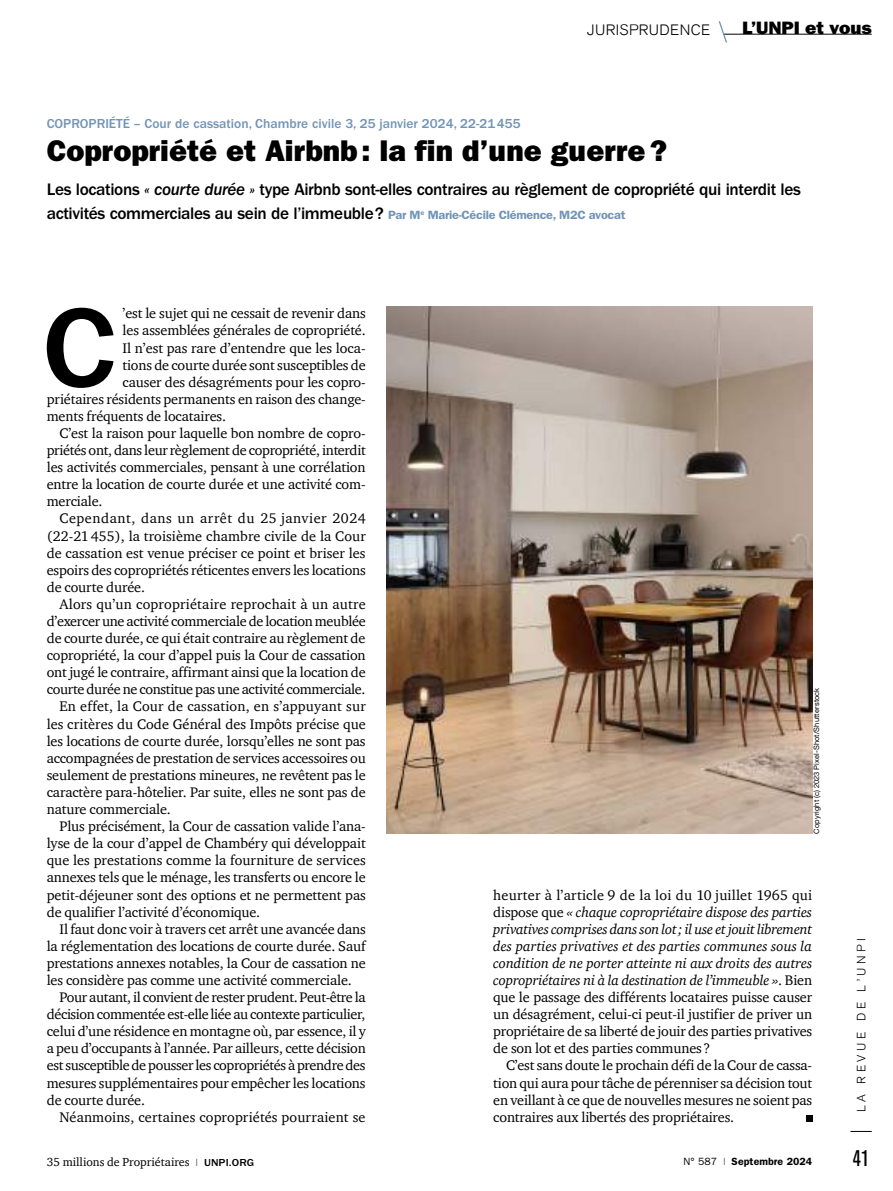
<style>
.page{position:relative;width:893px;height:1191px;background:#fff}
.page>*{position:absolute;margin:0;border:0;box-sizing:border-box;transform-origin:0 0}
.t1{font:500 116.7px "ITC Franklin Gothic Std";color:#000;scale:1.1 1}
.t2{font:30px "ITC Franklin Gothic Std Hvy";color:#000}
.t3{font:condensed 22.5px "Akzidenz Grotesk BE";color:#000}
.t4{font:18px "ITC Franklin Gothic Std Hvy";letter-spacing:-.01em;color:#000;scale:1.05 1}
.t5{font:500 17.25px/24px "ITC Franklin Gothic Std";letter-spacing:-.02em;color:#000}
.t6{font:300 15px "Akzidenz Grotesk BE";letter-spacing:.025em;color:#000}
.t7{font:14.25px/17.1px "Charter ITC";letter-spacing:-.01em;color:#000;text-align:justify}
.t8{font:14.25px "Charter ITC";letter-spacing:.015em;color:#000}
.t9{font:14.25px "Charter ITC";letter-spacing:.01em;color:#000}
.t10{font:14.25px "Charter ITC";letter-spacing:.04em;color:#000}
.t11{font:500 13.5px "ITC Franklin Gothic Std";color:#7194b7}
.t12{font:12px "Charter ITC";color:#000}
.t13{font:300 12px "Akzidenz Grotesk BE";letter-spacing:.3em;color:#000}
.t14{font:600 10.5px "ITC Franklin Gothic Std";letter-spacing:.01em;color:#000}
.t15{font:7.5px "Helvetica Neue LT Std";letter-spacing:.01em;color:#000}
.s1{font-family:"ITC Franklin Gothic Std Med It";font-weight:400}
.s2{font-weight:600;font-size:12px;color:#7194b7}
.s3{font-style:italic}
.s4{font-family:"ITC Franklin Gothic Std";font-size:10.5px}
.s5{font-family:"ITC Franklin Gothic Std";font-weight:500;font-size:10.5px}
.s6{font-weight:400}
</style>
<div class="page">
<svg style="left:850px;top:1131px;width:22px;height:1px"></svg>
<hr style="left:723px;top:34px;width:149px;height:1px;background:#000">
<svg style="left:719px;top:21px;width:8px;height:22px"></svg>
<svg style="left:806px;top:1115px;width:6px;height:6px"></svg>
<img style="left:387px;top:306px;width:425px;height:527px">
<p class="t6" style="left:587px;top:21px;width:124px">JURISPRUDENCE</p>
<p class="t4" style="left:742px;top:17px;width:125px">L’UNPI et vous</p>
<p class="t11" style="left:47px;top:116px;width:475px">COPROPRIÉTÉ – Cour de cassation, Chambre civile 3, 25 janvier 2024, 22-21455</p>
<h2 class="t2" style="left:47px;top:133px;width:622px">Copropriété et Airbnb: la fin d’une guerre?</h2>
<p class="t5" style="left:47px;top:177px;width:756px">Les locations <span class="s1">« courte durée »</span> type Airbnb sont-elles contraires au règlement de copropriété qui interdit les activités commerciales au sein de l’immeuble? <span class="s2">Par M</span><sup>e</sup> <span class="s2">Marie-Cécile Clémence, M2C avocat</span></p>
<h1 class="t1" style="left:42px;top:283px;width:69px">C</h1>
<p class="t7" style="left:123px;top:305px;width:245px">’est le sujet qui ne cessait de revenir dans</p>
<p class="t7" style="left:123px;top:322px;width:245px">les assemblées générales de copropriété.</p>
<p class="t7" style="left:123px;top:339px;width:244px">Il n’est pas rare d’entendre que les loca-</p>
<p class="t7" style="left:123px;top:356px;width:245px">tions de courte durée sont susceptibles de</p>
<p class="t7" style="left:123px;top:373px;width:245px">causer des désagréments pour les copro-</p>
<p class="t7" style="left:47px;top:390px;width:321px">priétaires résidents permanents en raison des change-</p>
<p class="t7" style="left:47px;top:407px;width:181px">ments fréquents de locataires.</p>
<p class="t7" style="left:60px;top:424px;width:308px">C’est la raison pour laquelle bon nombre de copro-</p>
<p class="t7" style="left:47px;top:441px;width:321px">priétés ont, dans leur règlement de copropriété, interdit</p>
<p class="t7" style="left:47px;top:458px;width:320px">les activités commerciales, pensant à une corrélation</p>
<p class="t7" style="left:47px;top:475px;width:320px">entre la location de courte durée et une activité com-</p>
<p class="t7" style="left:47px;top:492px;width:57px">merciale.</p>
<p class="t10" style="left:60px;top:510px;width:308px">Cependant, dans un arrêt du 25 janvier 2024</p>
<p class="t7" style="left:47px;top:527px;width:321px">(22-21455), la troisième chambre civile de la Cour</p>
<p class="t7" style="left:47px;top:544px;width:320px">de cassation est venue préciser ce point et briser les</p>
<p class="t7" style="left:47px;top:561px;width:320px">espoirs des copropriétés réticentes envers les locations</p>
<p class="t7" style="left:47px;top:578px;width:100px">de courte durée.</p>
<p class="t8" style="left:60px;top:595px;width:308px">Alors qu’un copropriétaire reprochait à un autre</p>
<p class="t7" style="left:47px;top:612px;width:320px">d’exercer une activité commerciale de location meublée</p>
<p class="t7" style="left:47px;top:629px;width:320px">de courte durée, ce qui était contraire au règlement de</p>
<p class="t7" style="left:47px;top:646px;width:320px">copropriété, la cour d’appel puis la Cour de cassation</p>
<p class="t7" style="left:47px;top:663px;width:321px">ont jugé le contraire, affirmant ainsi que la location de</p>
<p class="t7" style="left:47px;top:680px;width:320px">courte durée ne constitue pas une activité commerciale.</p>
<p class="t8" style="left:60px;top:697px;width:308px">En effet, la Cour de cassation, en s’appuyant sur</p>
<p class="t7" style="left:47px;top:715px;width:321px">les critères du Code Général des Impôts précise que</p>
<p class="t7" style="left:47px;top:732px;width:320px">les locations de courte durée, lorsqu’elles ne sont pas</p>
<p class="t7" style="left:47px;top:749px;width:321px">accompagnées de prestation de services accessoires ou</p>
<p class="t7" style="left:47px;top:766px;width:320px">seulement de prestations mineures, ne revêtent pas le</p>
<p class="t7" style="left:47px;top:783px;width:320px">caractère para-hôtelier. Par suite, elles ne sont pas de</p>
<p class="t7" style="left:47px;top:800px;width:126px">nature commerciale.</p>
<p class="t7" style="left:60px;top:817px;width:308px">Plus précisément, la Cour de cassation valide l’ana-</p>
<p class="t7" style="left:47px;top:834px;width:320px">lyse de la cour d’appel de Chambéry qui développait</p>
<p class="t7" style="left:47px;top:851px;width:320px">que les prestations comme la fourniture de services</p>
<p class="t7" style="left:47px;top:868px;width:320px">annexes tels que le ménage, les transferts ou encore le</p>
<p class="t7" style="left:47px;top:885px;width:321px">petit-déjeuner sont des options et ne permettent pas</p>
<p class="t7" style="left:47px;top:903px;width:215px">de qualifier l’activité d’économique.</p>
<p class="t7" style="left:60px;top:920px;width:308px">Il faut donc voir à travers cet arrêt une avancée dans</p>
<p class="t7" style="left:47px;top:937px;width:320px">la réglementation des locations de courte durée. Sauf</p>
<p class="t7" style="left:47px;top:954px;width:320px">prestations annexes notables, la Cour de cassation ne</p>
<p class="t7" style="left:47px;top:971px;width:307px">les considère pas comme une activité commerciale.</p>
<p class="t7" style="left:60px;top:988px;width:308px">Pour autant, il convient de rester prudent. Peut-être la</p>
<p class="t7" style="left:47px;top:1005px;width:320px">décision commentée est-elle liée au contexte particulier,</p>
<p class="t7" style="left:47px;top:1022px;width:321px">celui d’une résidence en montagne où, par essence, il y</p>
<p class="t7" style="left:47px;top:1039px;width:321px">a peu d’occupants à l’année. Par ailleurs, cette décision</p>
<p class="t7" style="left:47px;top:1056px;width:320px">est susceptible de pousser les copropriétés à prendre des</p>
<p class="t7" style="left:47px;top:1073px;width:320px">mesures supplémentaires pour empêcher les locations</p>
<p class="t7" style="left:47px;top:1090px;width:100px">de courte durée.</p>
<p class="t9" style="left:60px;top:1108px;width:307px">Néanmoins, certaines copropriétés pourraient se</p>
<p class="t15" style="left:812px;top:833px;width:147px;rotate:-90deg">Copyright (c) 2023 Pixel-Shot/Shutterstock</p>
<p class="t7" style="left:493px;top:885px;width:321px">heurter à l’article 9 de la loi du 10 juillet 1965 qui dispose que <span class="s3">« chaque copropriétaire dispose des parties privatives comprises dans son lot; il use et jouit librement des parties privatives et des parties communes sous la condition de ne porter atteinte ni aux droits des autres copropriétaires ni à la destination de l’immeuble »</span>. Bien que le passage des différents locataires puisse causer un désagrément, celui-ci peut-il justifier de priver un propriétaire de sa liberté de jouir des parties privatives de son lot et des parties communes?</p>
<p class="t7" style="left:493px;top:1056px;width:321px;text-indent:13px">C’est sans doute le prochain défi de la Cour de cassa&shy;tion qui aura pour tâche de pérenniser sa décision tout en veillant à ce que de nouvelles mesures ne soient pas contraires aux libertés des propriétaires.</p>
<p class="t13" style="left:854px;top:1112px;width:176px;rotate:-90deg">LA REVUE DE L’UNPI</p>
<p class="t12" style="left:47px;top:1154px;width:209px">35 millions de Propriétaires <span class="s4">I</span> <span class="s5">UNPI.ORG</span></p>
<p class="t14" style="left:683px;top:1155px;width:130px"><span class="s6">N° 587 I</span> Septembre 2024</p>
<h3 class="t3" style="left:853px;top:1146px;width:18px">41</h3>
</div>
